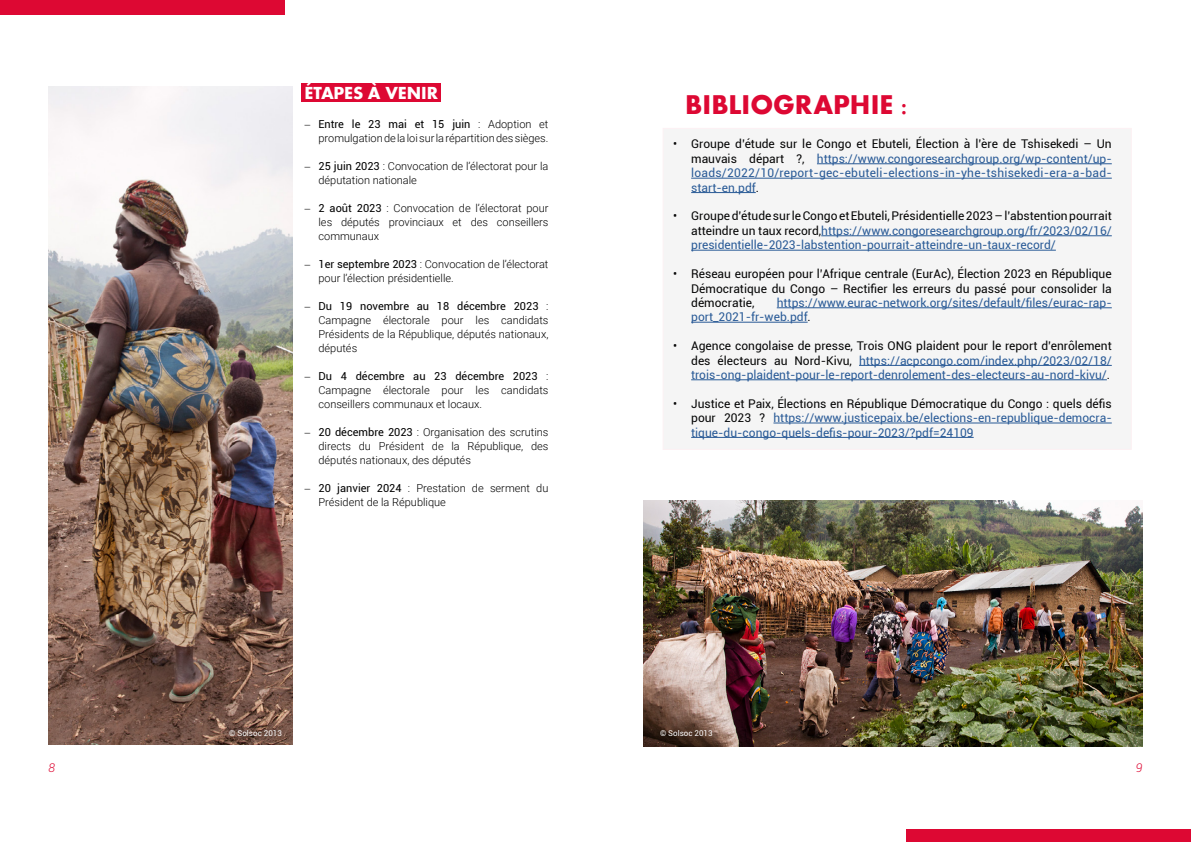
<style>
.page{position:relative;width:1191px;height:842px;background:#fff}
.page>*{position:absolute;margin:0;border:0;box-sizing:border-box;transform-origin:0 0}
.t1{font:700 28px "Aharoni";color:#dd0833}
.t2{font:700 18px "Aharoni";color:#fff}
.t3{font:12px/14.4px "Roboto";color:#275b9b;text-align:justify}
.t4{font:12px/14.4px "Roboto";color:#000;text-align:justify}
.t5{font:italic 300 12px "Roboto";color:#dd0833}
.t6{font:300 11px/14px "Roboto";color:#000;text-align:justify}
.t7{font:8px "Roboto";color:#fff}
.s1{font-weight:400}
.s2{color:#000}
</style>
<div class="page">
<div style="left:0;top:0;width:285px;height:15px;background:#dd0833"></div>
<div style="left:906px;top:829px;width:285px;height:13px;background:#dd0833"></div>
<div style="left:302px;top:83px;width:139px;height:19px;background:#dd0833"></div>
<img style="left:49px;top:86px;width:243px;height:658px">
<img style="left:643px;top:500px;width:499px;height:246px">
<div style="left:662px;top:128px;width:469px;height:322px;background:#f5f5f5"></div>
<h2 class="t2" style="left:304px;top:82px;width:135px">ÉTAPES À VENIR</h2>
<p class="t6" style="left:304px;top:117px;width:245px;text-align:right">− <span class="s1">Entre le 23 mai et 15 juin</span> : Adoption et promulgation de la loi sur la répartition des sièges.</p>
<p class="t6" style="left:318px;top:159px;width:231px;text-indent:-14px">− <span class="s1">25 juin 2023</span> : Convocation de l’électorat pour la députation nationale</p>
<p class="t6" style="left:318px;top:201px;width:231px;text-indent:-14px">− <span class="s1">2 août 2023</span> : Convocation de l’électorat pour les députés provinciaux et des conseillers communaux</p>
<p class="t6" style="left:318px;top:257px;width:231px;text-indent:-14px">− <span class="s1">1er septembre 2023</span> : Convocation de l’électorat pour l’élection présidentielle.</p>
<p class="t6" style="left:318px;top:299px;width:231px;text-indent:-14px">− <span class="s1">Du 19 novembre au 18 décembre 2023</span> :<br>Campagne électorale pour les candidats Présidents de la République, députés nationaux, députés</p>
<p class="t6" style="left:318px;top:369px;width:231px;text-indent:-14px">− <span class="s1">Du 4 décembre au 23 décembre 2023</span> :<br>Campagne électorale pour les candidats conseillers communaux et locaux.</p>
<p class="t6" style="left:318px;top:425px;width:231px;text-indent:-14px">− <span class="s1">20 décembre 2023</span> : Organisation des scrutins directs du Président de la République, des députés nationaux, des députés</p>
<p class="t6" style="left:318px;top:481px;width:231px;text-indent:-14px">− <span class="s1">20 janvier 2024</span> : Prestation de serment du<br>Président de la République</p>
<h1 class="t1" style="left:685px;top:88px;width:225px">BIBLIOGRAPHIE :</h1>
<p class="t3" style="left:691px;top:137px;width:422px;text-indent:-18px"><span class="s2">• Groupe d’étude sur le Congo et Ebuteli, Élection à l’ère de Tshisekedi – Un mauvais départ ?,</span> https://www.congoresearchgroup.org/wp-content/up&shy;loads/2022/10/report-gec-ebuteli-elections-in-yhe-tshisekedi-era-a-bad&shy;start-en.pdf<span class="s2">.</span></p>
<p class="t3" style="left:691px;top:209px;width:422px;text-indent:-18px"><span class="s2">• Groupe d’étude sur le Congo et Ebuteli, Présidentielle 2023 – l’abstention pourrait atteindre un taux record,</span>https://www.congoresearchgroup.org/fr/2023/02/16/ presidentielle-2023-labstention-pourrait-atteindre-un-taux-record/</p>
<p class="t4" style="left:691px;top:266px;width:422px;text-indent:-18px">• Réseau européen pour l’Afrique centrale (EurAc), Élection 2023 en République Démocratique du Congo – Rectifier les erreurs du passé pour consolider la démocratie,</p>
<p class="t3" style="left:691px;top:295px;width:422px;text-indent:86px">https://www.eurac-network.org/sites/default/files/eurac-rap&shy;port_2021-fr-web.pdf<span class="s2">.</span></p>
<p class="t3" style="left:691px;top:338px;width:422px;text-indent:-18px"><span class="s2">• Agence congolaise de presse, Trois ONG plaident pour le report d’enrôlement des électeurs au Nord-Kivu,</span> https://acpcongo.com/index.php/2023/02/18/ trois-ong-plaident-pour-le-report-denrolement-des-electeurs-au-nord-kivu/<span class="s2">.</span></p>
<p class="t3" style="left:691px;top:396px;width:422px;text-indent:-18px"><span class="s2">• Justice et Paix, Élections en République Démocratique du Congo : quels défis pour 2023 ?</span> https://www.justicepaix.be/elections-en-republique-democra&shy;tique-du-congo-quels-defis-pour-2023/?pdf=24109</p>
<p class="t7" style="left:229px;top:728px;width:54px">© Solsoc 2013</p>
<p class="t7" style="left:660px;top:728px;width:54px">© Solsoc 2013</p>
<p class="t5" style="left:49px;top:759px;width:8px">8</p>
<p class="t5" style="left:1135px;top:759px;width:8px">9</p>
</div>
